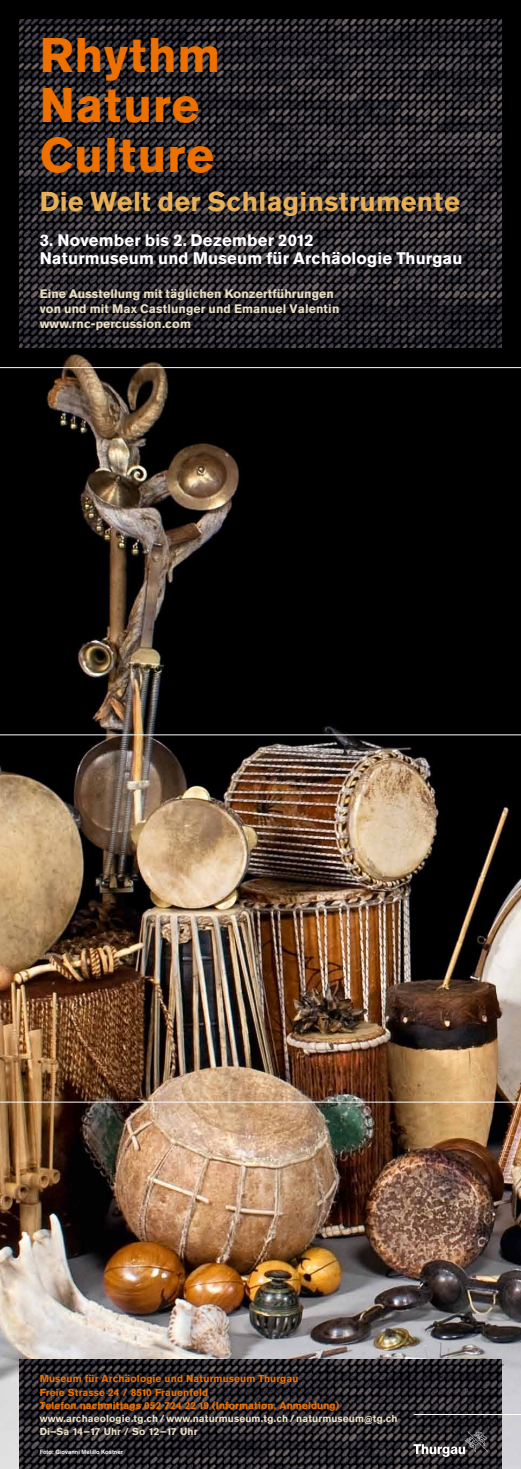
<style>
.page{position:relative;width:521px;height:1469px;background:#fff}
.page>*{position:absolute;margin:0;border:0;box-sizing:border-box;transform-origin:0 0}
.t1{font:700 48.12px/49.9px "Akzidenz Grotesk BQ";letter-spacing:.015em;color:#ee7100}
.t2{font:700 27.12px "Akzidenz Grotesk BQ";letter-spacing:.01em;color:#e8b057}
.t3{font:700 16.62px/18.4px "Akzidenz Grotesk BQ";letter-spacing:.01em;color:#fff}
.t4{font:700 12.25px/14.9px "Akzidenz Grotesk BQ";letter-spacing:.01em;color:#e9ddc2}
.t5{font:700 10.06px/13.1px "Akzidenz Grotesk BQ";letter-spacing:.01em;color:#ee7100}
.t6{font:700 10.06px/13.1px "Akzidenz Grotesk BQ";letter-spacing:.01em;color:#e9ddc2}
.t7{font:500 6.12px "Akzidenz Grotesk BQ";color:#fff}
</style>
<div class="page">
<img style="left:0;top:0;width:521px;height:1468px">
<img style="left:20px;top:1359px;width:481px;height:109px">
<svg style="left:467px;top:1431px;width:21px;height:20px"></svg>
<svg style="left:413px;top:1431px;width:73px;height:25px;background:#504d50"></svg>
<hr style="left:414px;top:1414px;width:107px;height:1px;background:#fff">
<img style="left:20px;top:20px;width:481px;height:327px">
<hr style="left:0;top:367px;width:521px;height:1px;background:#fff">
<hr style="left:0;top:734px;width:521px;height:1px;background:#fff">
<hr style="left:0;top:1101px;width:521px;height:1px;background:#fff">
<h1 class="t1" style="left:40px;top:30px;width:182px">Rhythm<br>Nature<br>Culture</h1>
<h2 class="t2" style="left:40px;top:186px;width:422px">Die Welt der Schlaginstrumente</h2>
<h3 class="t3" style="left:40px;top:231px;width:424px">3. November bis 2. Dezember 2012<br>Naturmuseum und Museum für Archäologie Thurgau</h3>
<p class="t4" style="left:40px;top:286px;width:301px">Eine Ausstellung mit täglichen Konzertführungen von und mit Max Castlunger und Emanuel Valentin www.rnc-percussion.com</p>
<p class="t5" style="left:40px;top:1372px;width:301px">Museum für Archäologie und Naturmuseum Thurgau<br>Freie Strasse 24 / 8510 Frauenfeld<br>Telefon nachmittags 052 724 22 19 (Information, Anmeldung)</p>
<p class="t6" style="left:40px;top:1411px;width:359px">www.archaeologie.tg.ch / www.naturmuseum.tg.ch / naturmuseum@tg.ch<br>Di–Sa 14–17 Uhr / So 12–17 Uhr</p>
<p class="t7" style="left:40px;top:1447px;width:85px">Foto: Giovanni Melillo Kostner</p>
</div>
